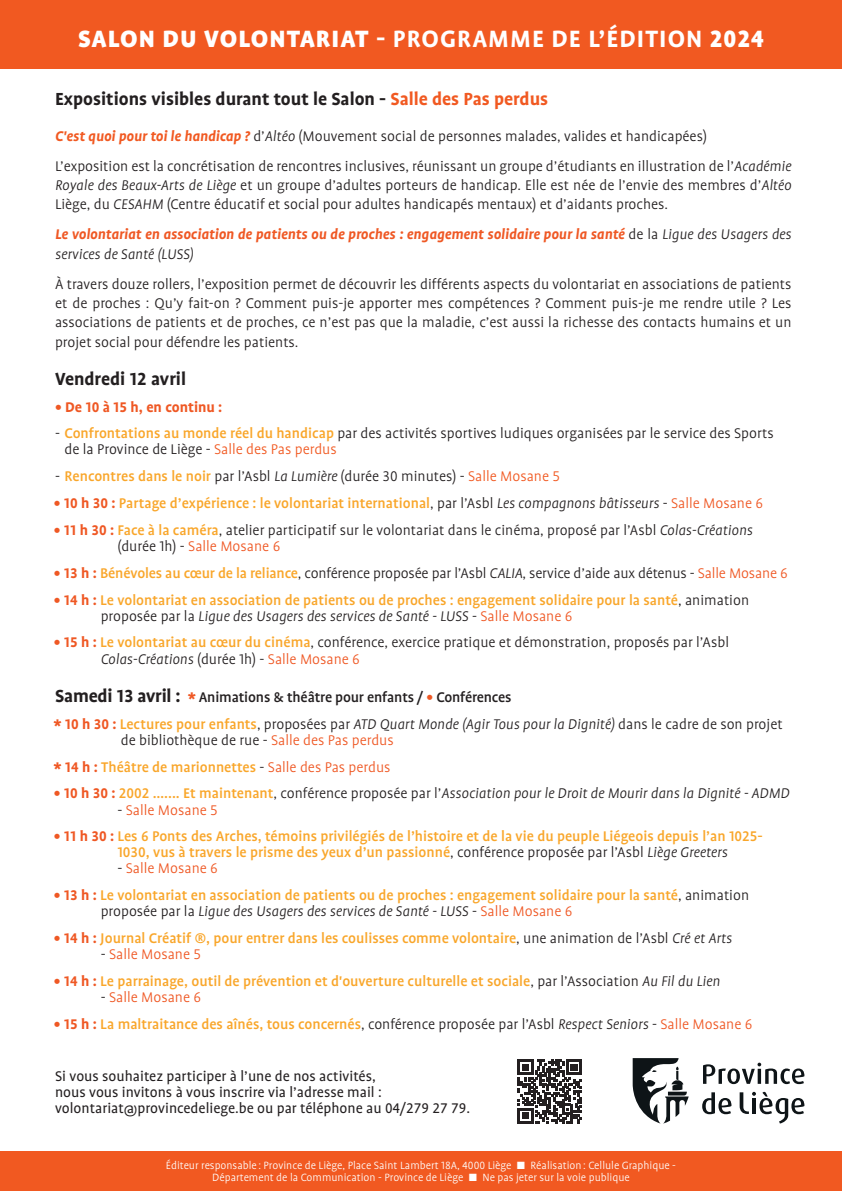
<style>
.page{position:relative;width:842px;height:1191px;background:#fff}
.page>*{position:absolute;margin:0;border:0;box-sizing:border-box;transform-origin:0 0}
.t1{font:900 27px "Profile OT";letter-spacing:.035em;color:#fff}
.t2{font:700 20px "Profile OT";color:#231f20}
.t3{font:300 16px/19.3px "Profile OT";color:#231f20}
.t4{font:500 16px/16px "Profile OT";color:#f9a62a}
.t5{font:500 16px/26.8px "Profile OT";letter-spacing:-.01em;color:#231f20}
.t6{font:16px/16px "Profile OT";color:#231f20}
.t7{font:300 16px/26.8px "Profile OT";color:#ef5824;text-align:right}
.t8{font:italic 700 16px/19.3px "Profile OT";color:#ef5824}
.t9{font:italic 300 16px "Profile OT";color:#231f20}
.t10{font:700 16px "Profile OT";color:#ef5824}
.t11{font:300 12px/12px "Profile OT";color:#fff;text-align:center}
.s1{font-weight:700}
.s2{color:#f15921}
.s3{font-weight:700;font-style:italic;color:#f15921}
.s4{font-style:italic}
.s5{font-weight:300;font-style:normal;color:#231f20}
.s6{font-weight:300;color:#231f20}
.s7{font-weight:500;color:#f9a62a}
.s8{font-weight:700;color:#ef5824}
.s9{font-weight:300;font-style:italic;color:#231f20}
.s10{font-weight:300;color:#ef5824}
.s11{color:#ef5824}
.s12{font-weight:700;font-size:20px}
.s13{font-weight:900;color:#ef5824}
.s14{color:#f9a62a}
.s15{font-weight:300}
.s16{font-weight:300;font-style:italic}
.s17{color:#231f20}
.s18{font-weight:900}
.s19{font-weight:700;font-style:normal;color:#ef5824}
.s20{font-weight:500;font-style:normal;color:#f9a62a}
.s21{font-style:normal}
</style>
<div class="page">
<div style="left:0;top:0;width:842px;height:68px;background:#f15921"></div>
<div style="left:0;top:1151px;width:842px;height:40px;background:#f15921"></div>
<svg style="left:633px;top:1058px;width:56px;height:65px"></svg>
<svg style="left:702px;top:1092px;width:30px;height:22px"></svg>
<svg style="left:740px;top:1091px;width:64px;height:32px"></svg>
<hr style="left:752px;top:1098px;width:4px;height:16px;background:#0e1417">
<svg style="left:703px;top:1062px;width:101px;height:22px"></svg>
<svg style="left:518px;top:1059px;width:64px;height:64px"></svg>
<h1 class="t1" style="left:78px;top:23px;width:687px">SALON DU VOLONTARIAT <span class="s1">- PROGRAMME DE L’ÉDITION</span> 2024</h1>
<p class="t2" style="left:55px;top:88px;width:495px">Expositions visibles durant tout le Salon - <span class="s2">Salle des Pas perdus</span></p>
<p class="t3" style="left:55px;top:121px;width:738px;line-height:30.1px"><span class="s3">C'est quoi pour toi le handicap ?</span> d’<span class="s4">Altéo</span> (Mouvement social de personnes malades, valides et handicapées)<br>L’exposition est la concrétisation de rencontres inclusives, réunissant un groupe d’étudiants en illustration de l’<span class="s4">Académie</span></p>
<p class="t3" style="left:55px;top:176px;width:738px"><span class="s4">Royale des Beaux-Arts de Liège</span> et un groupe d’adultes porteurs de handicap. Elle est née de l’envie des membres d’<span class="s4">Altéo<br></span>Liège, du <span class="s4">CESAHM</span> (Centre éducatif et social pour adultes handicapés mentaux) et d’aidants proches.</p>
<p class="t8" style="left:55px;top:225px;width:738px">Le volontariat en association de patients ou de proches : engagement solidaire pour la santé <span class="s5">de la</span> <span class="s6">Ligue des Usagers des services de Santé (LUSS)</span></p>
<p class="t3" style="left:55px;top:274px;width:738px;text-align:justify">À travers douze rollers, l’exposition permet de découvrir les différents aspects du volontariat en associations de patients et de proches : Qu’y fait-on ? Comment puis-je apporter mes compétences ? Comment puis-je me rendre utile ? Les associations de patients et de proches, ce n’est pas que la maladie, c’est aussi la richesse des contacts humains et un projet social pour défendre les patients.</p>
<p class="t2" style="left:55px;top:367px;width:132px">Vendredi 12 avril</p>
<p class="t10" style="left:55px;top:398px;width:169px">• De 10 à 15 h, en continu :</p>
<p class="t3" style="left:65px;top:426px;width:711px;line-height:16px;text-indent:-10px">- <span class="s7">Confrontations au monde réel du handicap</span> par des activités sportives ludiques organisées par le service des Sports de la Province de Liège - <span class="s2">Salle des Pas perdus</span></p>
<p class="t3" style="left:55px;top:467px;width:506px">- <span class="s7">Rencontres dans le noir</span> par l’Asbl <span class="s4">La Lumière</span> (durée 30 minutes) - <span class="s2">Salle Mosane 5</span></p>
<p class="t4" style="left:54px;top:495px;width:711px"><span class="s8">• 10 h 30 :</span> Partage d’expérience : le volontariat international<span class="s6">, par l’Asbl</span> <span class="s9">Les compagnons bâtisseurs</span> <span class="s6">-</span> <span class="s10">Salle Mosane 6</span></p>
<p class="t3" style="left:117px;top:522px;width:637px;line-height:16px;text-indent:-64px"><span class="s8">• 11 h 30 :</span> <span class="s7">Face à la caméra</span>, atelier participatif sur le volontariat dans le cinéma, proposé par l’Asbl <span class="s4">Colas-Créations </span>(durée 1h) - <span class="s11">Salle Mosane 6</span></p>
<p class="t3" style="left:54px;top:563px;width:735px"><span class="s8">• 13 h :</span> <span class="s7">Bénévoles au cœur de la reliance</span>, conférence proposée par l’Asbl <span class="s4">CALIA</span>, service d’aide aux détenus - <span class="s11">Salle Mosane 6</span></p>
<p class="t4" style="left:101px;top:592px;width:650px;text-indent:-47px"><span class="s8">• 14 h :</span> Le volontariat en association de patients ou de proches : engagement solidaire pour la santé<span class="s6">, animation proposée par la</span> <span class="s9">Ligue des Usagers des services de Santé - LUSS</span> <span class="s6">-</span> <span class="s10">Salle Mosane 6</span></p>
<p class="t3" style="left:101px;top:634px;width:630px;line-height:16.5px;text-indent:-47px"><span class="s8">• 15 h :</span> <span class="s7">Le volontariat au cœur du cinéma</span>, conférence, exercice pratique et démonstration, proposés par l’Asbl<br><span class="s4">Colas-Créations</span> (durée 1h) - <span class="s11">Salle Mosane 6</span></p>
<p class="t5" style="left:54px;top:684px;width:730px"><span class="s12">Samedi 13 avril :</span> <span class="s13">*</span> Animations &amp; théâtre pour enfants / <span class="s8">•</span> Conférences<br><span class="s13">*</span> <span class="s8">10 h 30 :</span> <span class="s14">Lectures pour enfants</span><span class="s15">, proposées par</span> <span class="s16">ATD Quart Monde (Agir Tous pour la Dignité)</span> <span class="s15">dans le cadre de son projet</span></p>
<p class="t7" style="left:54px;top:727px;width:341px"><span class="s17">de bibliothèque de rue -</span> Salle des Pas perdus<br><span class="s18">*</span> <span class="s1">14 h :</span> <span class="s7">Théâtre de marionnettes</span> <span class="s17">-</span> Salle des Pas perdus</p>
<p class="t9" style="left:54px;top:784px;width:737px"><span class="s19">• 10 h 30 :</span> <span class="s20">2002 ….... Et maintenant</span><span class="s21">, conférence proposée par l’</span>Association pour le Droit de Mourir dans la Dignité - ADMD</p>
<p class="t7" style="left:117px;top:796px;width:102px"><span class="s17">-</span> Salle Mosane 5</p>
<p class="t4" style="left:117px;top:828px;width:647px;text-indent:-64px"><span class="s8">• 11 h 30 :</span> Les 6 Ponts des Arches, témoins privilégiés de l’histoire et de la vie du peuple Liégeois depuis l’an 1025-<br>1030, vus à travers le prisme des yeux d’un passionné<span class="s6">, conférence proposée par l’Asbl</span> <span class="s9">Liège Greeters</span></p>
<p class="t7" style="left:117px;top:855px;width:102px"><span class="s17">-</span> Salle Mosane 6</p>
<p class="t4" style="left:101px;top:887px;width:650px;text-indent:-47px"><span class="s8">• 13 h :</span> Le volontariat en association de patients ou de proches : engagement solidaire pour la santé<span class="s6">, animation proposée par la</span> <span class="s9">Ligue des Usagers des services de Santé - LUSS</span> <span class="s6">-</span> <span class="s10">Salle Mosane 6</span></p>
<p class="t4" style="left:54px;top:930px;width:680px"><span class="s8">• 14 h :</span> Journal Créatif ®, pour entrer dans les coulisses comme volontaire<span class="s6">, une animation de l’Asbl</span> <span class="s9">Cré et Arts</span></p>
<p class="t7" style="left:101px;top:941px;width:102px"><span class="s17">-</span> Salle Mosane 5</p>
<p class="t4" style="left:54px;top:973px;width:668px"><span class="s8">• 14 h :</span> Le parrainage, outil de prévention et d'ouverture culturelle et sociale<span class="s6">, par l’Association</span> <span class="s9">Au Fil du Lien</span></p>
<p class="t7" style="left:101px;top:983px;width:102px"><span class="s17">-</span> Salle Mosane 6</p>
<p class="t4" style="left:54px;top:1016px;width:700px"><span class="s8">• 15 h :</span> La maltraitance des aînés, tous concernés<span class="s6">, conférence proposée par l’Asbl</span> <span class="s9">Respect Seniors</span> <span class="s6">-</span> <span class="s10">Salle Mosane 6</span></p>
<p class="t6" style="left:55px;top:1068px;width:417px">Si vous souhaitez participer à l’une de nos activités,<br>nous vous invitons à vous inscrire via l’adresse mail : volontariat@provincedeliege.be ou par téléphone au 04/279 27 79.</p>
<p class="t11" style="left:166px;top:1159px;width:511px">Éditeur responsable : Province de Liège, Place Saint Lambert 18A, 4000 Liège ▪ Réalisation: Cellule Graphique -<br>Département de la Communication - Province de Liège ▪ Ne pas jeter sur la voie publique</p>
</div>
